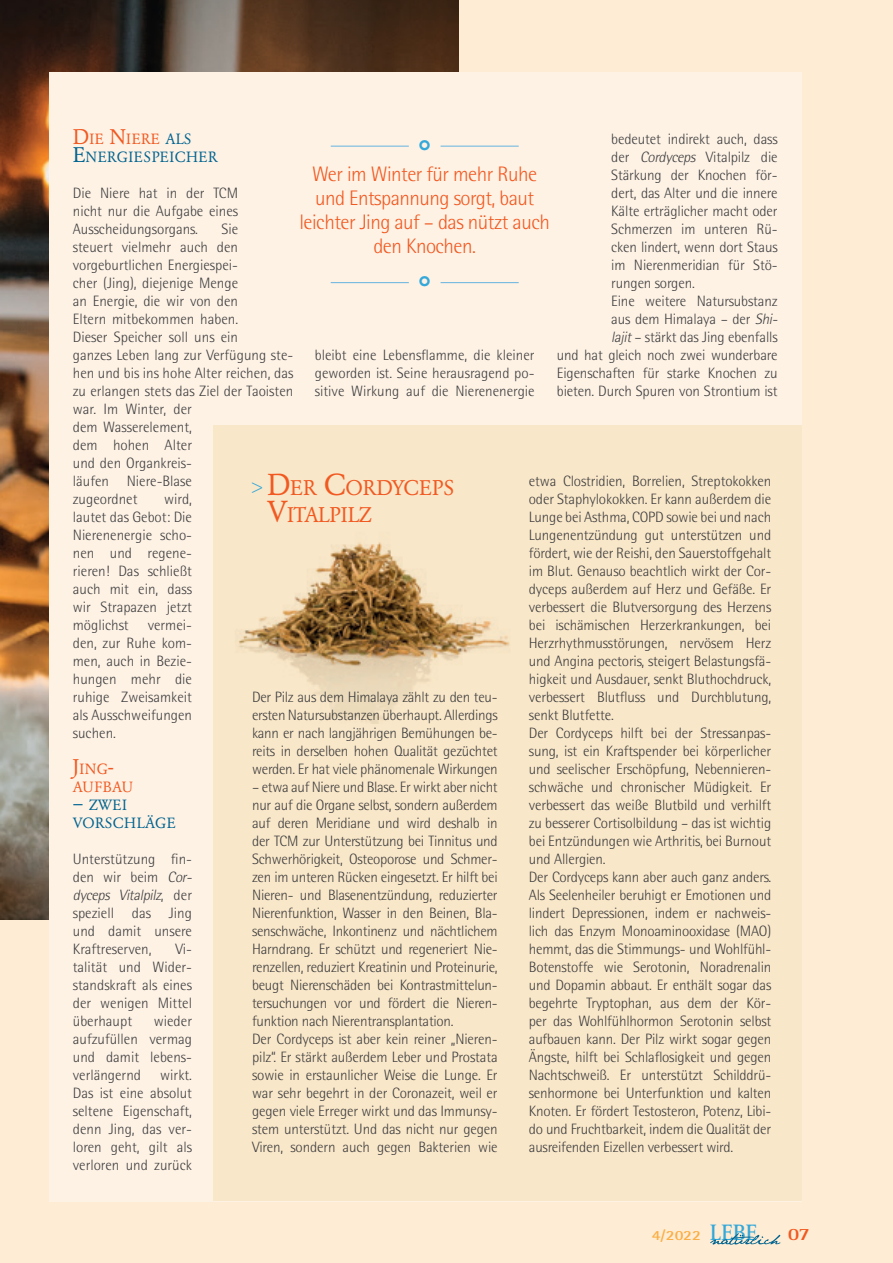
<style>
.page{position:relative;width:893px;height:1263px;background:#feedd4}
.page>*{position:absolute;margin:0;border:0;box-sizing:border-box;transform-origin:0 0}
.fließtext{font:700 46.5px "Rotis Serif";color:#34a8d9}
.fließtext-2{font:300 21px "AT Rotis Semi Sans";letter-spacing:-.025em;color:#f15921}
.fließtext-3{font:21px "Garamond BQ";letter-spacing:-.01em;color:#f15921}
.fließtext-4{font:21px "Garamond BQ";letter-spacing:-.03em;color:#f15921}
.t1{font:700 17.85px "Rotis Serif";color:#f15921;scale:1.18 1}
.fließtext-5{font:300 15px/18px "AT Rotis Semi Sans";letter-spacing:-.01em;color:#3e3e3f;text-align:justify}
.fließtext-6{font:14.7px/18px "Garamond BQ";letter-spacing:.04em;color:#00638f}
.fließtext-7{font:14.7px/18px "Garamond BQ";letter-spacing:.02em;color:#00638f}
.fließtext-8{font:14.7px "Garamond BQ";letter-spacing:.02em;color:#f15921}
.t2{font:700 14.1px "AT Rotis Semi Sans";color:#fbae46;scale:1.18 1}
.s1{font-size:21px;color:#f15921}
.s2{color:#f15921}
.s3{font-size:21px}
.s4{font-style:italic}
.s5{font-size:15px;color:#34a8d9}
.s6{font-size:30px}
.s7{font-family:"Rotis Serif";font-size:23.1px;color:#34a8d9}
</style>
<div class="page">
<img style="left:0;top:0;width:459px;height:920px">
<div style="left:49px;top:72px;width:752px;height:1129px;background:#fef2e5"></div>
<div style="left:213px;top:425px;width:588px;height:776px;background:#f9e7c9"></div>
<hr style="left:331px;top:146px;width:78px;height:1px;background:#63b3e0">
<hr style="left:441px;top:146px;width:78px;height:1px;background:#63b3e0">
<hr style="left:331px;top:282px;width:78px;height:1px;background:#63b3e0">
<hr style="left:441px;top:282px;width:78px;height:1px;background:#63b3e0">
<img style="left:238px;top:542px;width:272px;height:181px">
<svg style="left:710px;top:1233px;width:70px;height:12px"></svg>
<p class="fließtext-6" style="left:73px;top:130px;width:146px"><span class="s1">D</span><span class="s2">IE</span> <span class="s1">N</span><span class="s2">IERE</span> ALS<br><span class="s3">E</span>NERGIESPEICHER</p>
<p class="fließtext-5" style="left:73px;top:184px;width:167px">Die Niere hat in der TCM nicht nur die Aufgabe eines Ausscheidungsorgans.</p>
<p class="fließtext-5" style="left:611px;top:130px;width:168px">bedeutet indirekt auch, dass der <span class="s4">Cordyceps</span> Vitalpilz die Stärkung der Knochen för&shy;dert, das Alter und die innere Kälte erträglicher macht oder Schmerzen im unteren Rü&shy;cken lindert, wenn dort Staus im Nierenmeridian für Stö&shy;rungen sorgen.</p>
<p class="fließtext-5" style="left:557px;top:292px;width:225px;text-align:right">Eine weitere Natursubstanz<br>aus dem Himalaya – der <span class="s4">Shi-<br>lajit</span>– stärkt das Jing ebenfalls<br>und hat gleich noch zwei wunderbare Eigenschaften für starke Knochen zu bieten. Durch Spuren von Strontium ist</p>
<p class="fließtext" style="left:416px;top:126px;width:18px">°</p>
<p class="fließtext-2" style="left:312px;top:162px;width:227px">Wer im Winter für mehr Ruhe</p>
<p class="fließtext-2" style="left:315px;top:186px;width:221px">und Entspannung sorgt, baut</p>
<p class="fließtext-2" style="left:299px;top:210px;width:252px">leichter Jing auf – das nützt auch</p>
<p class="fließtext-2" style="left:373px;top:234px;width:104px">den Knochen.</p>
<p class="fließtext" style="left:416px;top:263px;width:18px">°</p>
<p class="fließtext-5" style="left:73px;top:220px;width:222px;text-align:left;text-indent:149px">Sie<br>steuert vielmehr auch den vorgeburtlichen Energiespei-<br>cher (Jing), diejenige Menge<br>an Energie, die wir von den<br>Eltern mitbekommen haben.<br>Dieser Speicher soll uns ein<br>ganzes Leben lang zur Verfügung ste&shy;hen und bis ins hohe Alter reichen, das zu erlangen stets das Ziel der Taoisten war. Im Winter, der<br>dem Wasserelement,<br>dem hohen Alter<br>und den Organkreis-<br>läufen Niere-Blase<br>zugeordnet</p>
<p class="fließtext-5" style="left:315px;top:346px;width:221px">bleibt eine Lebensflamme, die kleiner geworden ist. Seine herausragend po&shy;sitive Wirkung auf die Nierenenergie</p>
<p class="fließtext-3" style="left:252px;top:476px;width:204px"><span class="s5">&gt;</span> <span class="s6">D</span>ER <span class="s6">C</span>ORDYCEPS</p>
<p class="fließtext-4" style="left:267px;top:503px;width:106px"><span class="s6">V</span>ITALPILZ</p>
<p class="fließtext-5" style="left:529px;top:472px;width:244px;text-align:left">etwa Clostridien, Borrelien, Streptokokken oder Staphylokokken. Er kann außerdem die Lunge bei Asthma, COPD sowie bei und nach Lungenentzündung gut unterstützen und fördert, wie der Reishi, den Sauerstoffgehalt im Blut. Genauso beachtlich wirkt der Cor&shy;dyceps außerdem auf Herz und Gefäße. Er verbessert die Blutversorgung des Herzens bei ischämischen Herzerkrankungen, bei Herzrhythmusstörungen, nervösem Herz und Angina pectoris, steigert Belastungsfä&shy;higkeit und Ausdauer, senkt Bluthochdruck, verbessert Blutfluss und Durchblutung, senkt Blutfette.<br>Der Cordyceps hilft bei der Stressanpas&shy;sung, ist ein Kraftspender bei körperlicher und seelischer Erschöpfung, Nebennieren&shy;schwäche und chronischer Müdigkeit. Er verbessert das weiße Blutbild und verhilft zu besserer Cortisolbildung – das ist wichtig bei Entzündungen wie Arthritis, bei Burnout und Allergien.<br>Der Cordyceps kann aber auch ganz anders.<br>Als Seelenheiler beruhigt er Emotionen und lindert Depressionen, indem er nachweis&shy;lich das Enzym Monoaminooxidase (MAO) hemmt, das die Stimmungs- und Wohlfühl-Botenstoffe wie Serotonin, Noradrenalin und Dopamin abbaut. Er enthält sogar das begehrte Tryptophan, aus dem der Kör&shy;per das Wohlfühlhormon Serotonin selbst aufbauen kann. Der Pilz wirkt sogar gegen Ängste, hilft bei Schlaflosigkeit und gegen Nachtschweiß. Er unterstützt Schilddrü&shy;senhormone bei Unterfunktion und kalten Knoten. Er fördert Testosteron, Potenz, Libi&shy;do und Fruchtbarkeit, indem die Qualität der ausreifenden Eizellen verbessert wird.</p>
<p class="fließtext-5" style="left:73px;top:490px;width:121px;text-indent:91px">wird, lautet das Gebot: Die Nierenenergie scho&shy;nen und regene&shy;rieren! Das schließt auch mit ein, dass wir Strapazen jetzt möglichst</p>
<p class="fließtext-5" style="left:73px;top:616px;width:121px;text-indent:75px">vermei&shy;den, zur Ruhe kom&shy;men, auch in Bezie&shy;hungen mehr die ruhige Zweisamkeit als Ausschweifungen suchen.</p>
<p class="fließtext-8" style="left:73px;top:760px;width:42px"><span class="s3">J</span>ING<span class="s3">-</span></p>
<p class="fließtext-8" style="left:73px;top:778px;width:62px">AUFBAU</p>
<p class="fließtext-7" style="left:73px;top:796px;width:104px"><span class="s3">–</span> ZWEI<br>VORSCHLÄGE</p>
<p class="fließtext-5" style="left:73px;top:850px;width:124px;text-align:left">Unterstützung fin&shy;den wir beim <span class="s4">Cor&shy;dyceps Vitalpilz</span>, d e r speziell das Jing und damit unsere<br>Kraftreserven,</p>
<p class="fließtext-5" style="left:252px;top:688px;width:247px">Der Pilz aus dem Himalaya zählt zu den teu&shy;ersten Natursubstanzen überhaupt. Allerdings kann er nach langjährigen Bemühungen be&shy;reits in derselben hohen Qualität gezüchtet werden. Er hat viele phänomenale Wirkungen</p>
<p class="fließtext-5" style="left:252px;top:778px;width:247px">– etwa auf Niere und Blase. Er wirkt aber nicht nur auf die Organe selbst, sondern außerdem auf deren Meridiane und wird deshalb in der TCM zur Unterstützung bei Tinnitus und Schwerhörigkeit, Osteoporose und Schmer&shy;zen im unteren Rücken eingesetzt. Er hilft bei Nieren- und Blasenentzündung, reduzierter Nierenfunktion, Wasser in den Beinen, Bla&shy;senschwäche, Inkontinenz und nächtlichem Harndrang. Er schützt und regeneriert Nie&shy;renzellen, reduziert Kreatinin und Proteinurie, beugt Nierenschäden bei Kontrastmittelun&shy;tersuchungen vor und fördert die Nieren&shy;funktion nach Nierentransplantation.</p>
<p class="fließtext-5" style="left:252px;top:1030px;width:247px">Der Cordyceps ist aber kein reiner „Nieren&shy;pilz“. Er stärkt außerdem Leber und Prostata sowie in erstaunlicher Weise die Lunge. Er war sehr begehrt in der Coronazeit, weil er gegen viele Erreger wirkt und das Immunsy&shy;stem unterstützt. Und das nicht nur gegen Viren, sondern auch gegen Bakterien wie</p>
<p class="fließtext-5" style="left:73px;top:940px;width:121px;text-indent:103px">Vi&shy;talität und Wider&shy;standskraft als eines der wenigen Mittel überhaupt</p>
<p class="fließtext-5" style="left:73px;top:1012px;width:121px;text-indent:81px">wieder aufzufüllen vermag und damit lebens&shy;verlängernd</p>
<p class="fließtext-5" style="left:73px;top:1066px;width:121px;text-indent:87px">wirkt.<br>Das ist eine absolut seltene Eigenschaft, denn Jing, das ver&shy;loren geht, gilt als verloren und zurück</p>
<p class="t2" style="left:652px;top:1227px;width:91px">4/2022 <span class="s7">LEBE</span></p>
<p class="t1" style="left:788px;top:1224px;width:20px">07</p>
</div>
